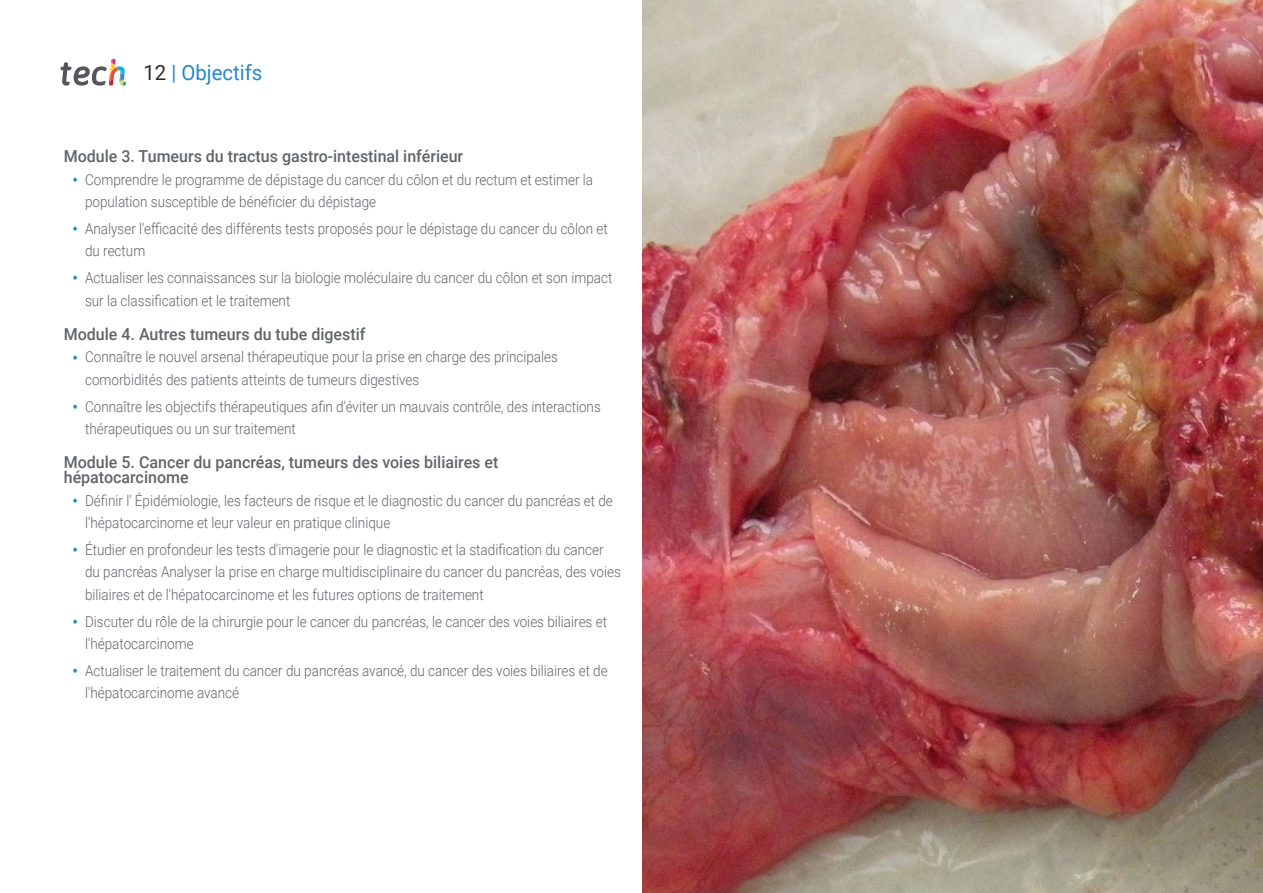
<style>
.page{position:relative;width:1263px;height:893px;background:#fff}
.page>*{position:absolute;margin:0;border:0;box-sizing:border-box;transform-origin:0 0}
.t1{font:21px "Roboto";color:#2488c9}
.t2{font:500 16.5px/15px "Roboto";color:#61646a}
.t3{font:300 15px/22.5px "Roboto";color:#61646a;scale:.9 1}
.s1{color:#312e20}
</style>
<div class="page">
<svg style="left:61px;top:59px;width:65px;height:27px"></svg>
<img style="left:642px;top:0;width:621px;height:893px">
<h1 class="t1" style="left:144px;top:57px;width:120px"><span class="s1">12</span> | Objectifs</h1>
<p class="t2" style="left:64px;top:148px;width:401px">Module 3. Tumeurs du tractus gastro-intestinal inférieur</p>
<p class="t3" style="left:85px;top:167px;width:566px">Comprendre le programme de dépistage du cancer du côlon et du rectum et estimer la population susceptible de bénéficier du dépistage</p>
<p class="t3" style="left:85px;top:217px;width:582px">Analyser l'efficacité des différents tests proposés pour le dépistage du cancer du côlon et du rectum</p>
<p class="t3" style="left:85px;top:266px;width:587px">Actualiser les connaissances sur la biologie moléculaire du cancer du côlon et son impact sur la classification et le traitement</p>
<p class="t2" style="left:64px;top:326px;width:303px">Module 4. Autres tumeurs du tube digestif</p>
<p class="t3" style="left:85px;top:345px;width:527px">Connaître le nouvel arsenal thérapeutique pour la prise en charge des principales comorbidités des patients atteints de tumeurs digestives</p>
<p class="t3" style="left:85px;top:394px;width:575px">Connaître les objectifs thérapeutiques afin d'éviter un mauvais contrôle, des interactions thérapeutiques ou un sur traitement</p>
<p class="t2" style="left:64px;top:454px;width:436px">Module 5. Cancer du pancréas, tumeurs des voies biliaires et hépatocarcinome</p>
<p class="t3" style="left:85px;top:489px;width:588px">Définir l' Épidémiologie, les facteurs de risque et le diagnostic du cancer du pancréas et de l'hépatocarcinome et leur valeur en pratique clinique</p>
<p class="t3" style="left:85px;top:538px;width:597px">Étudier en profondeur les tests d'imagerie pour le diagnostic et la stadification du cancer du pancréas Analyser la prise en charge multidisciplinaire du cancer du pancréas, des voies biliaires et de l'hépatocarcinome et les futures options de traitement</p>
<p class="t3" style="left:85px;top:610px;width:581px">Discuter du rôle de la chirurgie pour le cancer du pancréas, le cancer des voies biliaires et l'hépatocarcinome</p>
<p class="t3" style="left:85px;top:659px;width:582px">Actualiser le traitement du cancer du pancréas avancé, du cancer des voies biliaires et de l'hépatocarcinome avancé</p>
</div>
